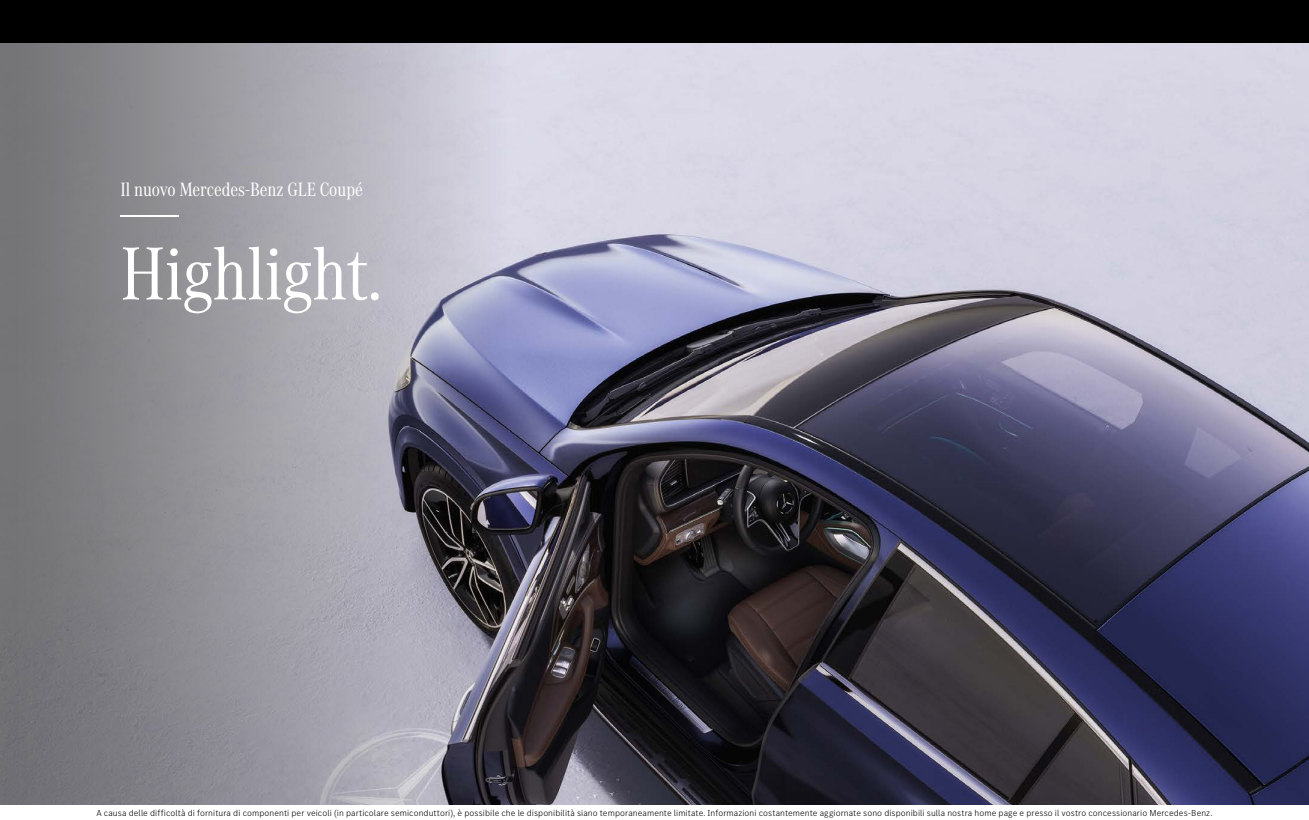
<style>
.page{position:relative;width:1309px;height:820px;background:#fff}
.page>*{position:absolute;margin:0;border:0;box-sizing:border-box;transform-origin:0 0}
.t1{font:78px "MB Corpo A Title Cond";color:#fff}
.t2{font:20px "MB Corpo A Title Cond";color:#fff}
.t3{font:300 9px "MB Corpo S Text";letter-spacing:.01em;color:#000}
</style>
<div class="page">
<img style="left:532px;top:43px;width:777px;height:762px">
<svg style="left:0;top:43px;width:532px;height:762px;background:#919099"></svg>
<div style="left:0;top:0;width:1309px;height:43px;background:#000"></div>
<hr style="left:120px;top:216px;width:59px;height:1px;background:#fff">
<h2 class="t2" style="left:120px;top:177px;width:244px">Il nuovo Mercedes-Benz GLE Coupé</h2>
<h1 class="t1" style="left:120px;top:223px;width:263px">Highlight.</h1>
<p class="t3" style="left:96px;top:807px;width:1117px">A causa delle difficoltà di fornitura di componenti per veicoli (in particolare semiconduttori), è possibile che le disponibilità siano temporaneamente limitate. Informazioni costantemente aggiornate sono disponibili sulla nostra home page e presso il vostro concessionario Mercedes-Benz.</p>
</div>
